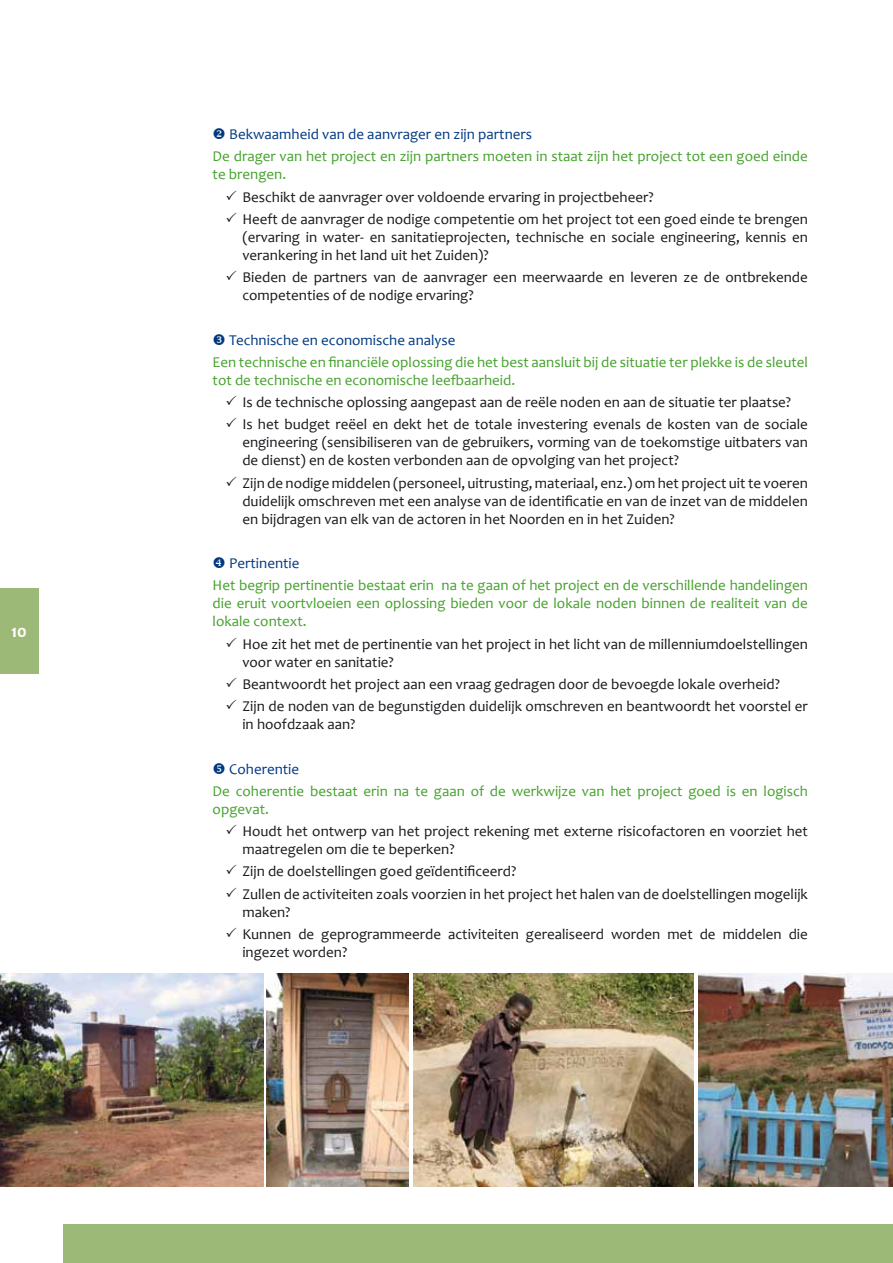
<style>
.page{position:relative;width:893px;height:1263px;background:#fff}
.page>*{position:absolute;margin:0;border:0;box-sizing:border-box;transform-origin:0 0}
.t1{font:700 18px "Candara";color:#fff}
.t2{font:15px/22.2px "Candara";color:#1a171c}
.t3{font:15px/22.2px "Candara";color:#44a12b}
.s1{color:#003882}
.s2{color:#44a12b}
</style>
<div class="page">
<div style="left:64px;top:1225px;width:829px;height:38px;background:#9db978"></div>
<div style="left:0;top:589px;width:38px;height:85px;background:#9db978"></div>
<img style="left:414px;top:974px;width:279px;height:212px">
<img style="left:267px;top:974px;width:142px;height:212px">
<img style="left:0;top:974px;width:264px;height:212px">
<img style="left:698px;top:974px;width:195px;height:212px">
<p class="t1" style="left:11px;top:621px;width:17px">10</p>
<p class="t3" style="left:213px;top:123px;width:597px"><span class="s1">❖ Bekwaamheid van de aanvrager en zijn partners<br></span>De drager van het project en zijn partners moeten in staat zijn het project tot een goed einde</p>
<p class="t2" style="left:242px;top:163px;width:567px;text-indent:-30px"><span class="s2">te brengen.<br></span>Beschikt de aanvrager over voldoende ervaring in projectbeheer?<br>Heeft de aanvrager de nodige competentie om het project tot een goed einde te brengen</p>
<p class="t2" style="left:242px;top:228px;width:567px;line-height:18px">(ervaring in water- en sanitatieprojecten, technische en sociale engineering, kennis en verankering in het land uit het Zuiden)?</p>
<p class="t2" style="left:242px;top:268px;width:567px;line-height:18px">Bieden de partners van de aanvrager een meerwaarde en leveren ze de ontbrekende competenties of de nodige ervaring?</p>
<p class="t3" style="left:213px;top:329px;width:597px;text-indent:17px"><span class="s1">Technische en economische analyse<br></span>Een technische en financiële oplossing die het best aansluit bij de situatie ter plekke is de sleutel</p>
<p class="t2" style="left:242px;top:369px;width:567px;text-indent:-30px"><span class="s2">tot de technische en economische leefbaarheid.<br></span>Is de technische oplossing aangepast aan de reële noden en aan de situatie ter plaatse?<br>Is het budget reëel en dekt het de totale investering evenals de kosten van de sociale</p>
<p class="t2" style="left:242px;top:434px;width:567px;line-height:18px">engineering (sensibiliseren van de gebruikers, vorming van de toekomstige uitbaters van de dienst) en de kosten verbonden aan de opvolging van het project?</p>
<p class="t2" style="left:242px;top:474px;width:567px;line-height:18px;text-align:justify">Zijn de nodige middelen (personeel, uitrusting, materiaal, enz.) om het project uit te voeren duidelijk omschreven met een analyse van de identificatie en van de inzet van de middelen en bijdragen van elk van de actoren in het Noorden en in het Zuiden?</p>
<p class="t3" style="left:213px;top:552px;width:597px;text-indent:17px"><span class="s1">Pertinentie<br></span>Het begrip pertinentie bestaat erin na te gaan of het project en de verschillende handelingen</p>
<p class="t3" style="left:213px;top:595px;width:597px;line-height:18px">die eruit voortvloeien een oplossing bieden voor de lokale noden binnen de realiteit van de lokale context.</p>
<p class="t2" style="left:242px;top:635px;width:567px;line-height:18px">Hoe zit het met de pertinentie van het project in het licht van de millenniumdoelstellingen voor water en sanitatie?</p>
<p class="t2" style="left:242px;top:673px;width:567px">Beantwoordt het project aan een vraag gedragen door de bevoegde lokale overheid?<br>Zijn de noden van de begunstigden duidelijk omschreven en beantwoordt het voorstel er</p>
<p class="t2" style="left:242px;top:713px;width:115px">in hoofdzaak aan?</p>
<p class="t3" style="left:213px;top:758px;width:597px;text-indent:17px"><span class="s1">Coherentie<br></span>De coherentie bestaat erin na te gaan of de werkwijze van het project goed is en logisch</p>
<p class="t2" style="left:242px;top:798px;width:567px;text-indent:-30px"><span class="s2">opgevat.<br></span>Houdt het ontwerp van het project rekening met externe risicofactoren en voorziet het</p>
<p class="t2" style="left:242px;top:838px;width:567px">maatregelen om die te beperken?<br>Zijn de doelstellingen goed geïdentificeerd?<br>Zullen de activiteiten zoals voorzien in het project het halen van de doelstellingen mogelijk</p>
<p class="t2" style="left:242px;top:901px;width:567px">maken?<br>Kunnen de geprogrammeerde activiteiten gerealiseerd worden met de middelen die</p>
<p class="t2" style="left:242px;top:941px;width:106px">ingezet worden?</p>
</div>
